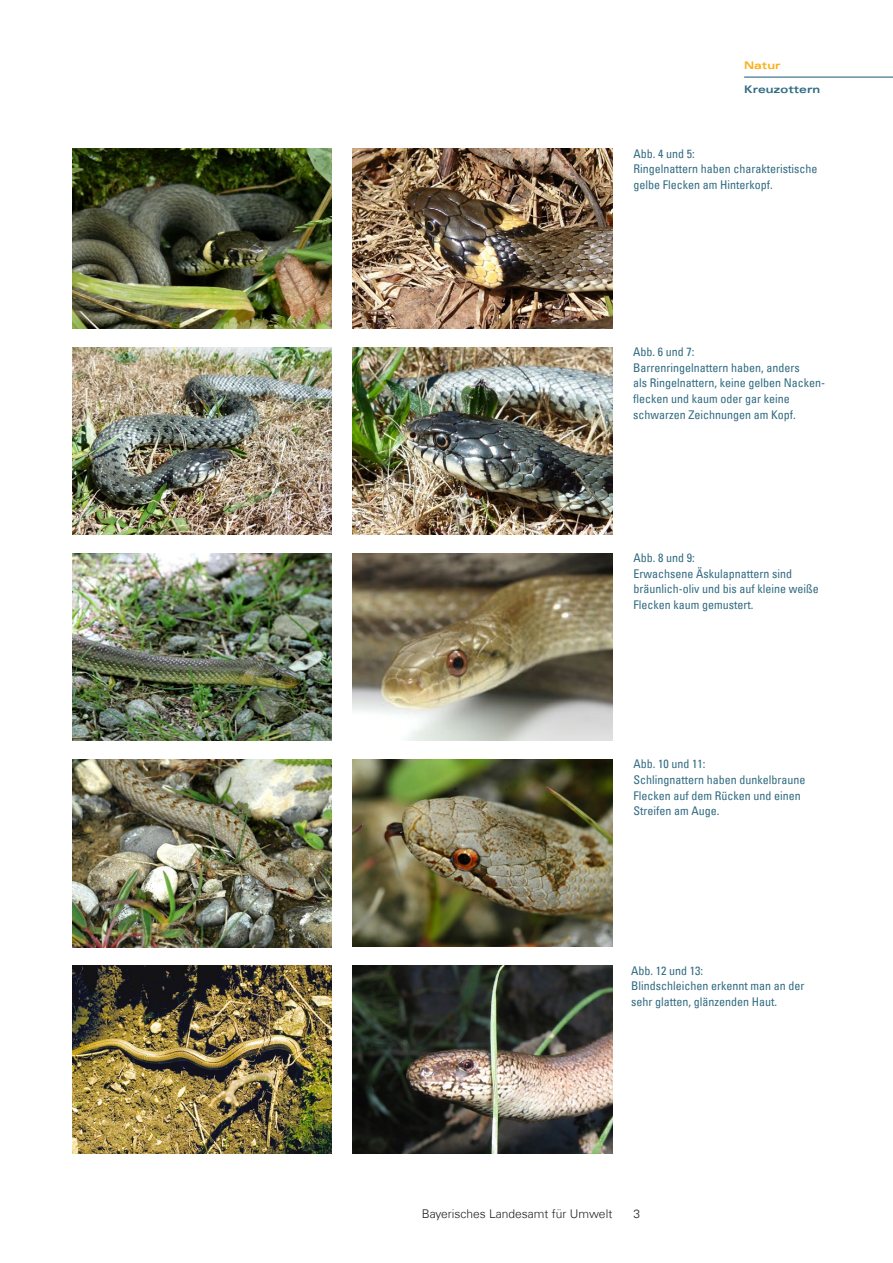
<style>
.page{position:relative;width:893px;height:1263px;background:#fff}
.page>*{position:absolute;margin:0;border:0;box-sizing:border-box;transform-origin:0 0}
.Bildunterschrift_Umw{font:condensed 12px/15.8px "Univers Com 57";color:#316b81}
.t1{font:300 12px "Univers Com 45";color:#231f20}
.t2{font:10.5px "Univers Com 63 Bold Ext";color:#316b81}
.t3{font:10.5px "Univers Com 63 Bold Ext";color:#faaf18}
</style>
<div class="page">
<hr style="left:744px;top:77px;width:149px;height:1px;background:#316b81">
<img style="left:353px;top:148px;width:259px;height:180px">
<img style="left:72px;top:149px;width:260px;height:179px">
<img style="left:72px;top:347px;width:260px;height:187px">
<img style="left:353px;top:347px;width:259px;height:187px">
<img style="left:72px;top:553px;width:260px;height:188px">
<img style="left:353px;top:553px;width:259px;height:188px">
<img style="left:72px;top:759px;width:260px;height:188px">
<img style="left:353px;top:759px;width:259px;height:188px">
<img style="left:72px;top:966px;width:260px;height:187px">
<img style="left:353px;top:966px;width:259px;height:187px">
<p class="t3" style="left:744px;top:59px;width:38px">Natur</p>
<p class="t2" style="left:744px;top:84px;width:78px">Kreuzottern</p>
<p class="Bildunterschrift_Umw" style="left:634px;top:145px;width:185px">Abb. 4 und 5:<br>Ringelnattern haben charakteristische gelbe Flecken am Hinterkopf.</p>
<p class="Bildunterschrift_Umw" style="left:633px;top:344px;width:193px">Abb. 6 und 7:<br>Barrenringelnattern haben, anders<br>als Ringelnattern, keine gelben Nacken&shy;flecken und kaum oder gar keine schwarzen Zeichnungen am Kopf.</p>
<p class="Bildunterschrift_Umw" style="left:634px;top:550px;width:187px">Abb. 8 und 9:<br>Erwachsene Äskulapnattern sind bräunlich-oliv und bis auf kleine weiße<br>Flecken kaum gemustert.</p>
<p class="Bildunterschrift_Umw" style="left:634px;top:756px;width:174px">Abb. 10 und 11:<br>Schlingnattern haben dunkelbraune<br>Flecken auf dem Rücken und einen<br>Streifen am Auge.</p>
<p class="Bildunterschrift_Umw" style="left:631px;top:962px;width:175px">Abb. 12 und 13:<br>Blindschleichen erkennt man an der sehr glatten, glänzenden Haut.</p>
<p class="t1" style="left:422px;top:1207px;width:192px">Bayerisches Landesamt für Umwelt</p>
<p class="t1" style="left:634px;top:1207px;width:8px">3</p>
</div>
